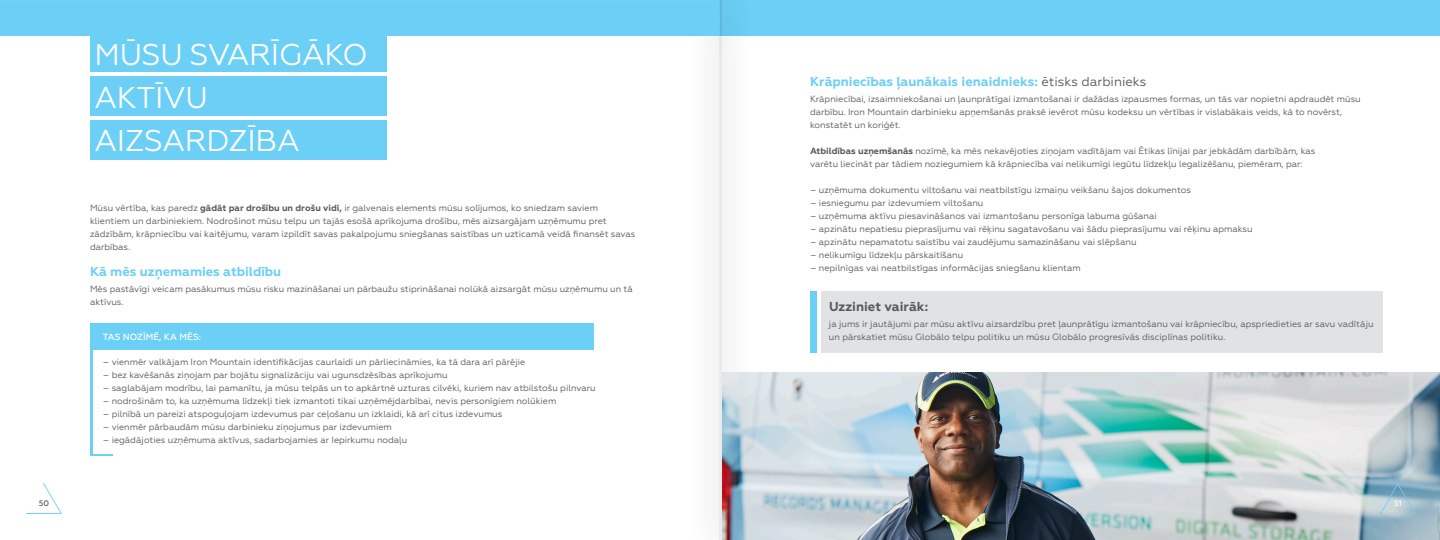
<style>
.page{position:relative;width:1440px;height:540px;background:#fff}
.page>*{position:absolute;margin:0;border:0;box-sizing:border-box;transform-origin:0 0}
.t1{font:30px/43px "Geometria";letter-spacing:-.01em;color:#fff}
.t2{font:700 13px "Geometria";color:#6bcff6}
.t3{font:700 13px "Geometria";color:#57585a}
.t4{font:9px/13px "Geometria";color:#57585a}
.t5{font:500 9px "Geometria";letter-spacing:.01em;color:#fff}
.t6{font:500 8px "Geometria";color:#fff}
.t7{font:500 8px "Geometria";color:#57585a}
.s1{font-weight:700}
.s2{font-weight:400;color:#57585a}
</style>
<div class="page">
<div style="left:822px;top:291px;width:561px;height:62px;background:#e1e2e4"></div>
<div style="left:810px;top:291px;width:7px;height:62px;background:#6bcff6"></div>
<img style="left:751px;top:372px;width:689px;height:168px">
<div style="left:720px;top:0;width:720px;height:36px;background:#6bcff6"></div>
<svg style="left:1380px;top:483px;width:36px;height:31px"></svg>
<div style="left:688px;top:11px;width:63px;height:529px;background:#231f20;opacity:.75"></div>
<hr style="left:719px;top:36px;width:2px;height:504px;background:#e9eaeb">
<div style="left:689px;top:0;width:62px;height:61px;background:#231f20;opacity:.75"></div>
<hr style="left:719px;top:0;width:2px;height:36px;background:#60b9dc">
<div style="left:0;top:0;width:720px;height:36px;background:#6bcff6"></div>
<div style="left:90px;top:34px;width:297px;height:38px;background:#6bcff6"></div>
<div style="left:90px;top:76px;width:297px;height:40px;background:#6bcff6"></div>
<div style="left:90px;top:120px;width:297px;height:40px;background:#6bcff6"></div>
<hr style="left:90px;top:454px;width:23px;height:2px;background:#6bcff6">
<hr style="left:90px;top:328px;width:2px;height:126px;background:#6bcff6">
<div style="left:90px;top:323px;width:504px;height:27px;background:#6bcff6"></div>
<svg style="left:26px;top:483px;width:36px;height:31px"></svg>
<p class="t7" style="left:39px;top:499px;width:12px">50</p>
<p class="t1" style="left:95px;top:33px;width:275px">MŪSU SVARĪGĀKO<br>AKTĪVU<br>AIZSARDZĪBA</p>
<p class="t4" style="left:90px;top:201px;width:547px">Mūsu vērtība, kas paredz <span class="s1">gādāt par drošību un drošu vidi,</span> ir galvenais elements mūsu solījumos, ko sniedzam saviem klientiem un darbiniekiem. Nodrošinot mūsu telpu un tajās esošā aprīkojuma drošību, mēs aizsargājam uzņēmumu pret zādzībām, krāpniecību vai kaitējumu, varam izpildīt savas pakalpojumu sniegšanas saistības un uzticamā veidā finansēt savas darbības.</p>
<p class="t2" style="left:90px;top:264px;width:193px">Kā mēs uzņemamies atbildību</p>
<p class="t4" style="left:90px;top:282px;width:544px">Mēs pastāvīgi veicam pasākumus mūsu risku mazināšanai un pārbaužu stiprināšanai nolūkā aizsargāt mūsu uzņēmumu un tā aktīvus.</p>
<p class="t5" style="left:103px;top:332px;width:100px">TAS NOZĪMĒ, KA MĒS:</p>
<p class="t4" style="left:103px;top:356px;width:424px">– vienmēr valkājam Iron Mountain identifikācijas caurlaidi un pārliecināmies, ka tā dara arī pārējie</p>
<p class="t4" style="left:103px;top:369px;width:346px">– bez kavēšanās ziņojam par bojātu signalizāciju vai ugunsdzēsības aprīkojumu</p>
<p class="t4" style="left:103px;top:382px;width:494px">– saglabājam modrību, lai pamanītu, ja mūsu telpās un to apkārtnē uzturas cilvēki, kuriem nav atbilstošu pilnvaru</p>
<p class="t4" style="left:103px;top:395px;width:455px">– nodrošinām to, ka uzņēmuma līdzekļi tiek izmantoti tikai uzņēmējdarbībai, nevis personīgiem nolūkiem</p>
<p class="t4" style="left:103px;top:408px;width:401px">– pilnībā un pareizi atspoguļojam izdevumus par ceļošanu un izklaidi, kā arī citus izdevumus</p>
<p class="t4" style="left:103px;top:421px;width:291px">– vienmēr pārbaudām mūsu darbinieku ziņojumus par izdevumiem</p>
<p class="t4" style="left:103px;top:434px;width:306px">– iegādājoties uzņēmuma aktīvus, sadarbojamies ar Iepirkumu nodaļu</p>
<p class="t2" style="left:810px;top:74px;width:338px">Krāpniecības ļaunākais ienaidnieks: <span class="s2">ētisks darbinieks</span></p>
<p class="t4" style="left:810px;top:93px;width:552px">Krāpniecībai, izsaimniekošanai un ļaunprātīgai izmantošanai ir dažādas izpausmes formas, un tās var nopietni apdraudēt mūsu darbību. Iron Mountain darbinieku apņemšanās praksē ievērot mūsu kodeksu un vērtības ir vislabākais veids, kā to novērst, konstatēt un koriģēt.</p>
<p class="t4" style="left:810px;top:145px;width:507px"><span class="s1">Atbildības uzņemšanās</span> nozīmē, ka mēs nekavējoties ziņojam vadītājam vai Ētikas līnijai par jebkādām darbībām, kas</p>
<p class="t4" style="left:810px;top:158px;width:494px">varētu liecināt par tādiem noziegumiem kā krāpniecība vai nelikumīgi iegūtu līdzekļu legalizēšanu, piemēram, par:</p>
<p class="t4" style="left:810px;top:184px;width:383px">– uzņēmuma dokumentu viltošanu vai neatbilstīgu izmaiņu veikšanu šajos dokumentos</p>
<p class="t4" style="left:810px;top:197px;width:175px">– iesniegumu par izdevumiem viltošanu</p>
<p class="t4" style="left:810px;top:210px;width:348px">– uzņēmuma aktīvu piesavināšanos vai izmantošanu personīga labuma gūšanai</p>
<p class="t4" style="left:810px;top:223px;width:444px">– apzinātu nepatiesu pieprasījumu vai rēķinu sagatavošanu vai šādu pieprasījumu vai rēķinu apmaksu</p>
<p class="t4" style="left:810px;top:236px;width:328px">– apzinātu nepamatotu saistību vai zaudējumu samazināšanu vai slēpšanu</p>
<p class="t4" style="left:810px;top:249px;width:155px">– nelikumīgu līdzekļu pārskaitīšanu</p>
<p class="t4" style="left:810px;top:262px;width:272px">– nepilnīgas vai neatbilstīgas informācijas sniegšanu klientam</p>
<p class="t3" style="left:829px;top:299px;width:101px">Uzziniet vairāk:</p>
<p class="t4" style="left:829px;top:318px;width:546px">ja jums ir jautājumi par mūsu aktīvu aizsardzību pret ļaunprātīgu izmantošanu vai krāpniecību, apspriedieties ar savu vadītāju un pārskatiet mūsu Globālo telpu politiku un mūsu Globālo progresīvās disciplīnas politiku.</p>
<p class="t6" style="left:1394px;top:499px;width:9px">51</p>
</div>
